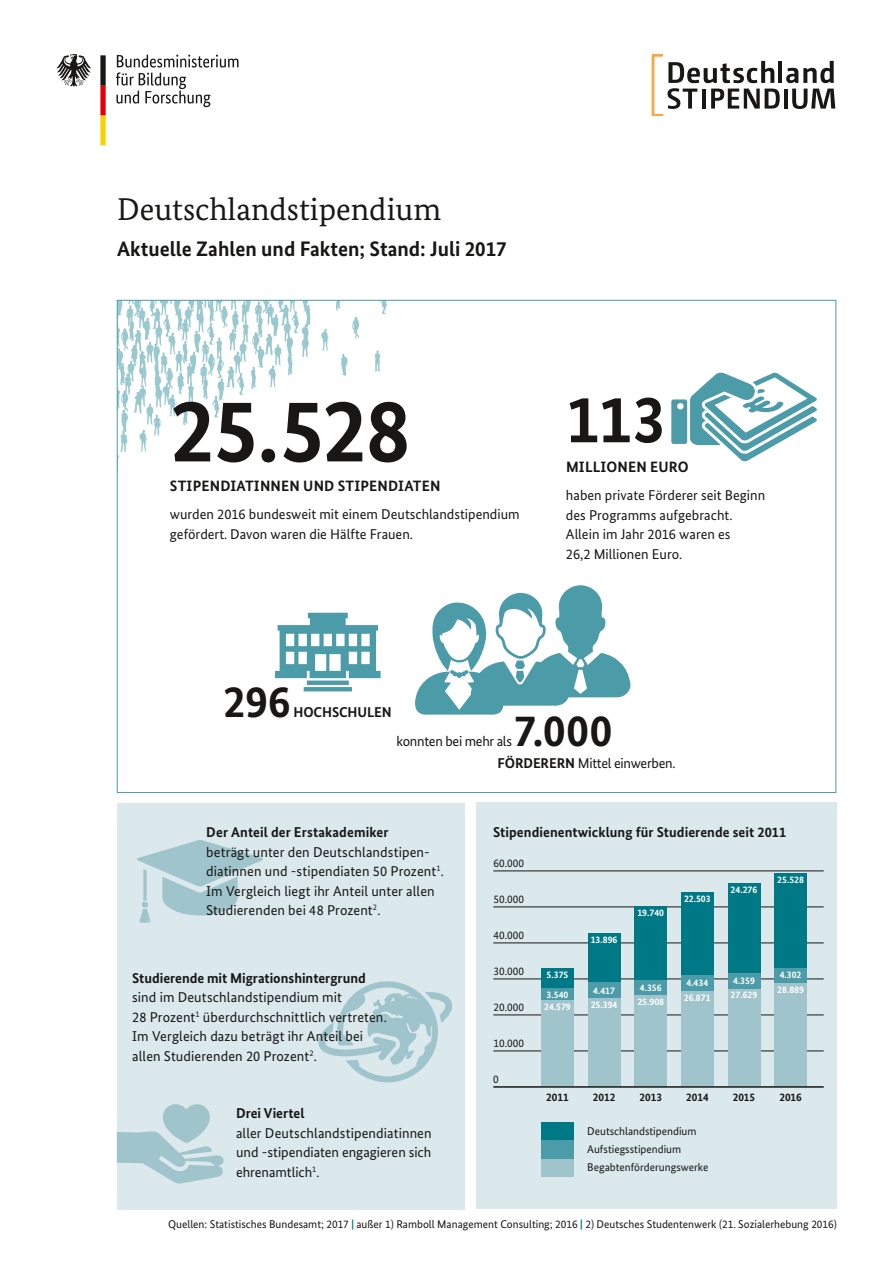
<style>
.page{position:relative;width:893px;height:1263px;background:#fff}
.page>*{position:absolute;margin:0;border:0;box-sizing:border-box;transform-origin:0 0}
.t1{font:700 90px "Bundes Sans";color:#181716}
.t2{font:700 67.5px "Bundes Sans";color:#181716}
.t3{font:700 45px "Bundes Sans";letter-spacing:.01em;color:#181716}
.t4{font:31.5px "Bundes Serif";color:#181716}
.t5{font:700 21px "Bundes Sans";color:#181716}
.t6{font:700 15px "Bundes Sans";letter-spacing:.01em;color:#181716}
.t7{font:14.25px/19.5px "Bundes Sans";color:#181716}
.t8{font:700 14.25px "Bundes Sans";letter-spacing:.005em;color:#181716}
.t9{font:14.25px "Bundes Sans";letter-spacing:-.02em;color:#181716}
.t10{font:11.25px "Bundes Sans";color:#181716}
.t11{font:700 11.25px "Bundes Sans";color:#181716}
.t12{font:700 9.75px "Bundes Sans";color:#fff}
.s1{font-weight:700}
.s2{font-weight:700;color:#007987}
</style>
<div class="page">
<svg style="left:381px;top:302px;width:6px;height:12px"></svg>
<svg style="left:352px;top:317px;width:7px;height:22px"></svg>
<svg style="left:375px;top:351px;width:5px;height:21px"></svg>
<svg style="left:321px;top:329px;width:7px;height:22px"></svg>
<svg style="left:341px;top:354px;width:7px;height:22px"></svg>
<svg style="left:336px;top:302px;width:5px;height:8px"></svg>
<svg style="left:119px;top:302px;width:191px;height:151px"></svg>
<div style="left:117px;top:803px;width:348px;height:406px;background:#dbe8ec"></div>
<div style="left:477px;top:803px;width:360px;height:406px;background:#dbe8ec"></div>
<hr style="left:778px;top:61px;width:4px;height:22px;background:#181716">
<svg style="left:786px;top:61px;width:48px;height:22px"></svg>
<hr style="left:784px;top:89px;width:3px;height:20px;background:#181716">
<svg style="left:792px;top:89px;width:43px;height:20px"></svg>
<svg style="left:652px;top:54px;width:128px;height:61px"></svg>
<svg style="left:116px;top:55px;width:123px;height:52px"></svg>
<svg style="left:56px;top:54px;width:35px;height:33px"></svg>
<svg style="left:100px;top:55px;width:6px;height:90px"></svg>
<svg style="left:415px;top:585px;width:216px;height:130px"></svg>
<svg style="left:275px;top:613px;width:106px;height:78px"></svg>
<svg style="left:671px;top:372px;width:146px;height:89px"></svg>
<svg style="left:137px;top:840px;width:126px;height:83px"></svg>
<svg style="left:117px;top:1104px;width:107px;height:80px"></svg>
<svg style="left:318px;top:981px;width:134px;height:101px"></svg>
<hr style="left:493px;top:1050px;width:331px;height:1px;background:#181716">
<hr style="left:493px;top:1014px;width:331px;height:1px;background:#181716">
<hr style="left:493px;top:978px;width:331px;height:1px;background:#181716">
<hr style="left:493px;top:906px;width:331px;height:1px;background:#181716">
<hr style="left:493px;top:942px;width:331px;height:1px;background:#181716">
<hr style="left:493px;top:870px;width:331px;height:1px;background:#181716">
<div style="left:728px;top:988px;width:32px;height:98px;background:#a0c4cc"></div>
<div style="left:728px;top:973px;width:32px;height:15px;background:#4b9ba8"></div>
<div style="left:728px;top:883px;width:32px;height:90px;background:#007987"></div>
<div style="left:635px;top:906px;width:32px;height:74px;background:#007987"></div>
<div style="left:635px;top:980px;width:32px;height:15px;background:#4b9ba8"></div>
<div style="left:635px;top:995px;width:32px;height:91px;background:#a0c4cc"></div>
<div style="left:588px;top:933px;width:32px;height:50px;background:#007987"></div>
<div style="left:588px;top:983px;width:32px;height:15px;background:#4b9ba8"></div>
<div style="left:588px;top:998px;width:32px;height:88px;background:#a0c4cc"></div>
<div style="left:681px;top:892px;width:32px;height:83px;background:#007987"></div>
<div style="left:681px;top:975px;width:32px;height:17px;background:#4b9ba8"></div>
<div style="left:681px;top:992px;width:32px;height:94px;background:#a0c4cc"></div>
<div style="left:541px;top:988px;width:32px;height:12px;background:#4b9ba8"></div>
<div style="left:541px;top:968px;width:32px;height:20px;background:#007987"></div>
<div style="left:541px;top:1000px;width:32px;height:86px;background:#a0c4cc"></div>
<div style="left:775px;top:968px;width:32px;height:15px;background:#4b9ba8"></div>
<div style="left:775px;top:873px;width:32px;height:95px;background:#007987"></div>
<div style="left:775px;top:983px;width:32px;height:103px;background:#a0c4cc"></div>
<hr style="left:493px;top:1086px;width:331px;height:2px;background:#181716">
<div style="left:541px;top:1122px;width:32px;height:18px;background:#007987"></div>
<div style="left:541px;top:1158px;width:32px;height:18px;background:#a0c4cc"></div>
<div style="left:541px;top:1140px;width:32px;height:18px;background:#4b9ba8"></div>
<h3 class="t4" style="left:117px;top:190px;width:326px">Deutschlandstipendium</h3>
<h3 class="t5" style="left:117px;top:236px;width:391px">Aktuelle Zahlen und Fakten; Stand: Juli 2017</h3>
<h1 class="t1" style="left:170px;top:376px;width:242px">25.528</h1>
<p class="t6" style="left:170px;top:477px;width:272px">STIPENDIATINNEN UND STIPENDIATEN</p>
<p class="t7" style="left:170px;top:505px;width:351px">wurden 2016 bundesweit mit einem Deutschlandstipendium gefördert. Davon waren die Hälfte Frauen.</p>
<h2 class="t2" style="left:566px;top:378px;width:101px">113</h2>
<p class="t6" style="left:566px;top:458px;width:124px">MILLIONEN EURO</p>
<p class="t7" style="left:566px;top:485px;width:201px">haben private Förderer seit Beginn des Programms aufgebracht.<br>Allein im Jahr 2016 waren es<br>26,2 Millionen Euro.</p>
<h3 class="t3" style="left:223px;top:674px;width:69px">296</h3>
<p class="t8" style="left:293px;top:704px;width:100px">HOCHSCHULEN</p>
<h3 class="t3" style="left:514px;top:703px;width:100px">7.000</h3>
<p class="t9" style="left:498px;top:755px;width:179px"><span class="s1">FÖRDERERN</span> Mittel einwerben.</p>
<p class="t9" style="left:397px;top:732px;width:117px">konnten bei mehr als</p>
<p class="t8" style="left:206px;top:823px;width:184px">Der Anteil der Erstakademiker</p>
<p class="t7" style="left:206px;top:842px;width:239px">beträgt unter den Deutschlandstipen&shy;diatinnen und -stipendiaten 50 Prozent<sup>1</sup>.<br>Im Vergleich liegt ihr Anteil unter allen Studierenden bei 48 Prozent<sup>2</sup>.</p>
<p class="t8" style="left:132px;top:969px;width:235px">Studierende mit Migrationshintergrund</p>
<p class="t7" style="left:132px;top:987px;width:256px">sind im Deutschlandstipendium mit<br>28 Prozent<sup>1</sup> überdurchschnittlich vertreten.<br>Im Vergleich dazu beträgt ihr Anteil bei allen Studierenden 20 Prozent<sup>2</sup>.</p>
<p class="t8" style="left:236px;top:1105px;width:70px">Drei Viertel</p>
<p class="t7" style="left:236px;top:1123px;width:197px;text-align:justify">aller Deutschlandstipendiatinnen und -stipendiaten engagieren sich ehrenamtlich<sup>1</sup>.</p>
<p class="t8" style="left:493px;top:824px;width:295px">Stipendienentwicklung für Studierende seit 2011</p>
<p class="t10" style="left:494px;top:857px;width:32px">60.000</p>
<p class="t10" style="left:494px;top:893px;width:32px">50.000</p>
<p class="t10" style="left:494px;top:929px;width:32px">40.000</p>
<p class="t10" style="left:494px;top:964px;width:32px">30.000</p>
<p class="t10" style="left:494px;top:1000px;width:32px">20.000</p>
<p class="t10" style="left:494px;top:1036px;width:32px">10.000</p>
<p class="t10" style="left:493px;top:1072px;width:7px">0</p>
<p class="t12" style="left:777px;top:874px;width:28px">25.528</p>
<p class="t12" style="left:731px;top:884px;width:28px">24.276</p>
<p class="t12" style="left:684px;top:893px;width:28px">22.503</p>
<p class="t12" style="left:637px;top:907px;width:28px">19.740</p>
<p class="t12" style="left:591px;top:934px;width:28px">13.896</p>
<p class="t12" style="left:547px;top:968px;width:23px">5.375</p>
<p class="t12" style="left:547px;top:988px;width:23px">3.540</p>
<p class="t12" style="left:544px;top:1001px;width:28px">24.579</p>
<p class="t12" style="left:593px;top:984px;width:23px">4.417</p>
<p class="t12" style="left:591px;top:998px;width:28px">25.394</p>
<p class="t12" style="left:640px;top:982px;width:23px">4.356</p>
<p class="t12" style="left:637px;top:995px;width:28px">25.908</p>
<p class="t12" style="left:686px;top:977px;width:23px">4.434</p>
<p class="t12" style="left:684px;top:992px;width:28px">26.871</p>
<p class="t12" style="left:733px;top:974px;width:23px">4.359</p>
<p class="t12" style="left:731px;top:989px;width:28px">27.629</p>
<p class="t12" style="left:780px;top:969px;width:23px">4.302</p>
<p class="t12" style="left:777px;top:983px;width:28px">28.889</p>
<p class="t11" style="left:546px;top:1090px;width:24px">2011</p>
<p class="t11" style="left:593px;top:1090px;width:24px">2012</p>
<p class="t11" style="left:639px;top:1090px;width:24px">2013</p>
<p class="t11" style="left:686px;top:1090px;width:24px">2014</p>
<p class="t10" style="left:587px;top:1124px;width:111px">Deutschlandstipendium</p>
<p class="t10" style="left:587px;top:1160px;width:123px">Begabtenförderungswerke</p>
<p class="t10" style="left:587px;top:1142px;width:95px">Aufstiegsstipendium</p>
<p class="t11" style="left:733px;top:1090px;width:24px">2015</p>
<p class="t11" style="left:779px;top:1090px;width:24px">2016</p>
<p class="t10" style="left:168px;top:1217px;width:670px">Quellen: Statistisches Bundesamt; 2017 <span class="s2">|</span> außer 1) Ramboll Management Consulting; 2016 <span class="s2">|</span> 2) Deutsches Studentenwerk (21. Sozialerhebung 2016)</p>
</div>
